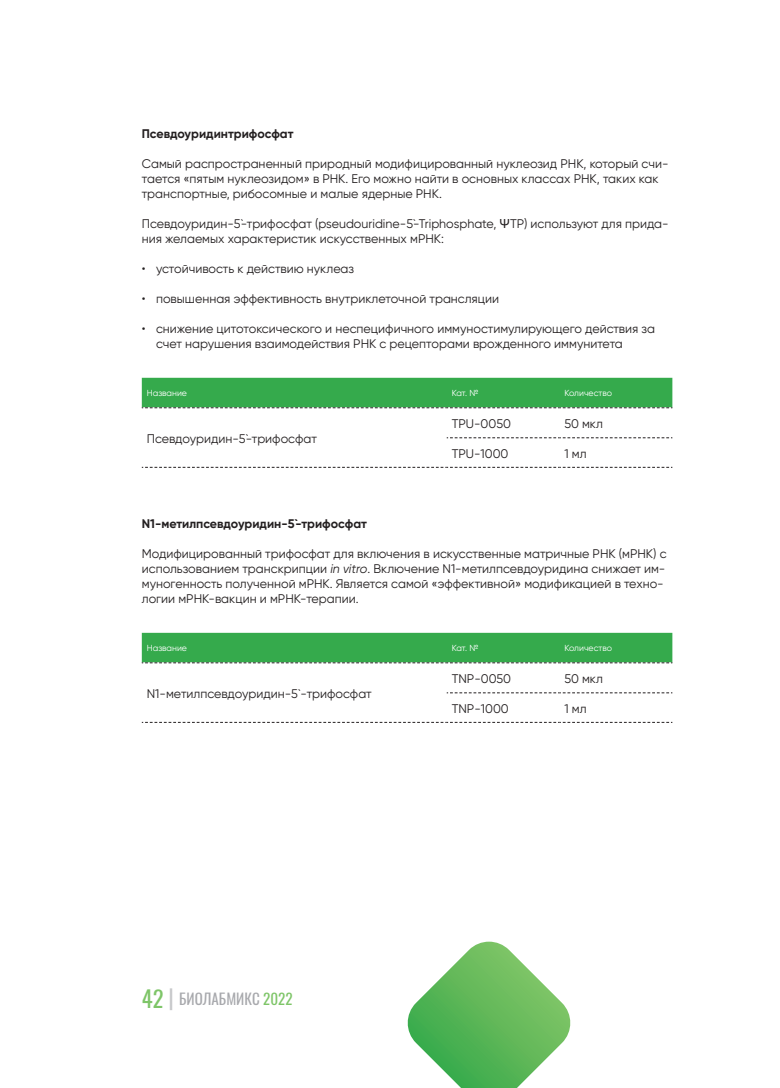
<style>
.page{position:relative;width:780px;height:1088px;background:#fff}
.page>*{position:absolute;margin:0;border:0;box-sizing:border-box;transform-origin:0 0}
.t1{font:15px "Oswald";color:#a8a9ad}
.t2{font:12.5px/15px "Gilroy";color:#231f20}
.t3{font:700 12.5px "Gilroy";color:#231f20}
.t4{font:8.75px "Gilroy";color:#fff}
.s1{font-family:"Arial"}
.s2{font-style:italic}
.s3{font-size:22.5px;color:#7ec568}
.s4{font-size:22.5px;color:#c7c8ca}
.s5{color:#7ec568}
</style>
<div class="page">
<svg style="left:446px;top:692px;width:226px;height:1px"></svg>
<svg style="left:142px;top:722px;width:530px;height:1px"></svg>
<div style="left:142px;top:633px;width:530px;height:30px;background:#35aa4c"></div>
<svg style="left:446px;top:437px;width:226px;height:1px"></svg>
<svg style="left:142px;top:467px;width:530px;height:1px"></svg>
<div style="left:142px;top:378px;width:530px;height:30px;background:#35aa4c"></div>
<svg style="left:407px;top:941px;width:164px;height:147px"></svg>
<p class="t3" style="left:142px;top:126px;width:153px">Псевдоуридинтрифосфат</p>
<p class="t2" style="left:142px;top:156px;width:528px">Самый распространенный природный модифицированный нуклеозид РНК, который счи&shy;тается «пятым нуклеозидом» в РНК. Его можно найти в основных классах РНК, таких как транспортные, рибосомные и малые ядерные РНК.</p>
<p class="t2" style="left:142px;top:216px;width:528px">Псевдоуридин-5`-трифосфат (pseudouridine-5`-Triphosphate, <span class="s1">Ψ</span>TP) используют для прида&shy;ния желаемых характеристик искусственных мРНК:</p>
<p class="t2" style="left:142px;top:261px;width:214px">• устойчивость к действию нуклеаз</p>
<p class="t2" style="left:142px;top:291px;width:359px">• повышенная эффективность внутриклеточной трансляции</p>
<p class="t2" style="left:156px;top:321px;width:500px;text-indent:-14px">• снижение цитотоксического и неспецифичного иммуностимулирующего действия за счет нарушения взаимодействия РНК с рецепторами врожденного иммунитета</p>
<p class="t4" style="left:147px;top:388px;width:42px">Название</p>
<p class="t4" style="left:451px;top:388px;width:28px">Кат. №</p>
<p class="t4" style="left:564px;top:388px;width:49px">Количество</p>
<p class="t2" style="left:147px;top:431px;width:172px">Псевдоуридин-5`-трифосфат</p>
<p class="t2" style="left:451px;top:416px;width:61px">TPU-0050</p>
<p class="t2" style="left:564px;top:416px;width:40px">50 мкл</p>
<p class="t2" style="left:451px;top:446px;width:58px">TPU-1000</p>
<p class="t2" style="left:564px;top:446px;width:24px">1 мл</p>
<p class="t3" style="left:142px;top:516px;width:227px">N1-метилпсевдоуридин-5`-трифосфат</p>
<p class="t2" style="left:142px;top:546px;width:526px">Модифицированный трифосфат для включения в искусственные матричные РНК (мРНК) с использованием транскрипции <span class="s2">in vitro</span>. Включение N1-метилпсевдоуридина снижает им&shy;муногенность полученной мРНК. Является самой «эффективной» модификацией в техно&shy;логии мРНК-вакцин и мРНК-терапии.</p>
<p class="t4" style="left:147px;top:643px;width:42px">Название</p>
<p class="t4" style="left:451px;top:643px;width:28px">Кат. №</p>
<p class="t4" style="left:564px;top:643px;width:49px">Количество</p>
<p class="t2" style="left:147px;top:686px;width:226px">N1-метилпсевдоуридин-5`-трифосфат</p>
<p class="t2" style="left:451px;top:671px;width:61px">TNP-0050</p>
<p class="t2" style="left:564px;top:671px;width:40px">50 мкл</p>
<p class="t2" style="left:451px;top:701px;width:58px">TNP-1000</p>
<p class="t2" style="left:564px;top:701px;width:24px">1 мл</p>
<p class="t1" style="left:142px;top:986px;width:152px"><span class="s3">42</span> <span class="s4">|</span> БИОЛАБМИКС <span class="s5">2022</span></p>
</div>
